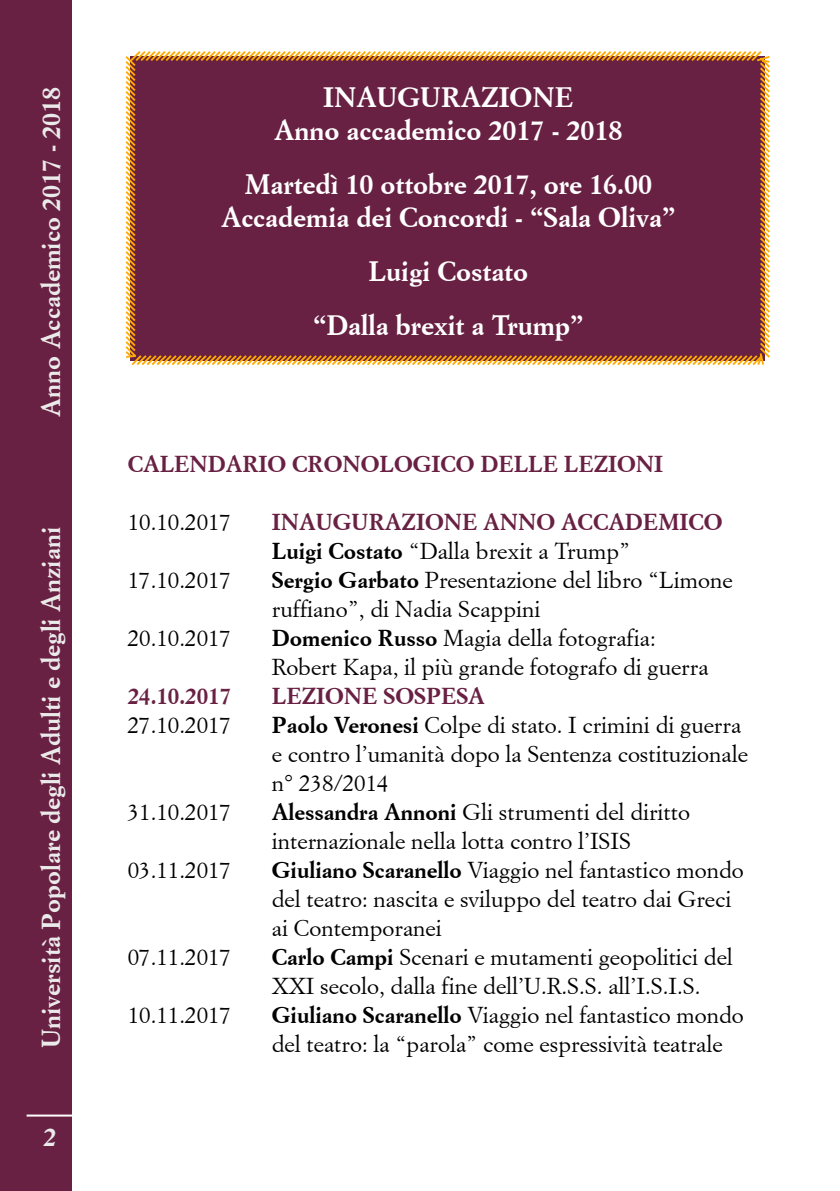
<style>
.page{position:relative;width:840px;height:1191px;background:#fff}
.page>*{position:absolute;margin:0;border:0;box-sizing:border-box;transform-origin:0 0}
.Normale{font:700 28px "Simoncini Garamond";color:#fff}
.Normale-2{font:700 26px "Simoncini Garamond";color:#eaeaea}
.Normale-3{font:23px "Simoncini Garamond";color:#000}
.Normale-4{font:700 23px "Simoncini Garamond";color:#692143}
.s1{font-weight:700}
</style>
<div class="page">
<svg style="left:125px;top:51px;width:645px;height:315px;background:#732d46"></svg>
<div style="left:0;top:0;width:72px;height:1191px;background:#692143"></div>
<hr style="left:27px;top:1114px;width:47px;height:2px;background:#fff">
<p class="Normale-2" style="left:35px;top:416px;width:331px;rotate:-90deg">Anno Accademico 2017 - 2018</p>
<p class="Normale-2" style="left:35px;top:1048px;width:523px;rotate:-90deg">Università Popolare degli Adulti e degli Anziani</p>
<p class="Normale-2" style="left:44px;top:1120px;width:14px">2</p>
<p class="Normale" style="left:323px;top:79px;width:252px">INAUGURAZIONE</p>
<p class="Normale" style="left:274px;top:113px;width:349px">Anno accademico 2017 - 2018</p>
<p class="Normale" style="left:244px;top:166px;width:409px">Martedì 10 ottobre 2017, ore 16.00</p>
<p class="Normale" style="left:221px;top:200px;width:456px">Accademia dei Concordi - “Sala Oliva”</p>
<p class="Normale" style="left:368px;top:254px;width:161px">Luigi Costato</p>
<p class="Normale" style="left:313px;top:307px;width:272px">“Dalla brexit a Trump”</p>
<p class="Normale-4" style="left:128px;top:449px;width:536px">CALENDARIO CRONOLOGICO DELLE LEZIONI</p>
<p class="Normale-3" style="left:128px;top:508px;width:105px">10.10.2017</p>
<p class="Normale-4" style="left:272px;top:507px;width:452px">INAUGURAZIONE ANNO ACCADEMICO</p>
<p class="Normale-3" style="left:272px;top:537px;width:360px"><span class="s1">Luigi Costato</span> “Dalla brexit a Trump”</p>
<p class="Normale-3" style="left:128px;top:566px;width:105px">17.10.2017</p>
<p class="Normale-3" style="left:272px;top:566px;width:462px"><span class="s1">Sergio Garbato</span> Presentazione del libro “Limone</p>
<p class="Normale-3" style="left:272px;top:595px;width:270px">ruffiano”, di Nadia Scappini</p>
<p class="Normale-3" style="left:128px;top:624px;width:105px">20.10.2017</p>
<p class="Normale-3" style="left:272px;top:624px;width:385px"><span class="s1">Domenico Russo</span> Magia della fotografia:</p>
<p class="Normale-3" style="left:272px;top:653px;width:438px">Robert Kapa, il più grande fotografo di guerra</p>
<p class="Normale-4" style="left:128px;top:681px;width:105px">24.10.2017</p>
<p class="Normale-4" style="left:272px;top:681px;width:214px">LEZIONE SOSPESA</p>
<p class="Normale-3" style="left:128px;top:711px;width:105px">27.10.2017</p>
<p class="Normale-3" style="left:272px;top:711px;width:470px"><span class="s1">Paolo Veronesi</span> Colpe di stato. I crimini di guerra</p>
<p class="Normale-3" style="left:272px;top:740px;width:477px">e contro l’umanità dopo la Sentenza costituzionale</p>
<p class="Normale-3" style="left:272px;top:769px;width:118px">n° 238/2014</p>
<p class="Normale-3" style="left:128px;top:798px;width:105px">31.10.2017</p>
<p class="Normale-3" style="left:272px;top:798px;width:419px"><span class="s1">Alessandra Annoni</span> Gli strumenti del diritto</p>
<p class="Normale-3" style="left:272px;top:827px;width:360px">internazionale nella lotta contro l’ISIS</p>
<p class="Normale-3" style="left:128px;top:856px;width:105px">03.11.2017</p>
<p class="Normale-3" style="left:272px;top:856px;width:473px"><span class="s1">Giuliano Scaranello</span> Viaggio nel fantastico mondo</p>
<p class="Normale-3" style="left:272px;top:885px;width:461px">del teatro: nascita e sviluppo del teatro dai Greci</p>
<p class="Normale-3" style="left:272px;top:914px;width:171px">ai Contemporanei</p>
<p class="Normale-3" style="left:128px;top:943px;width:105px">07.11.2017</p>
<p class="Normale-3" style="left:272px;top:943px;width:462px"><span class="s1">Carlo Campi</span> Scenari e mutamenti geopolitici del</p>
<p class="Normale-3" style="left:272px;top:972px;width:430px">XXI secolo, dalla fine dell’U.R.S.S. all’I.S.I.S.</p>
<p class="Normale-3" style="left:128px;top:1001px;width:105px">10.11.2017</p>
<p class="Normale-3" style="left:272px;top:1001px;width:473px"><span class="s1">Giuliano Scaranello</span> Viaggio nel fantastico mondo</p>
<p class="Normale-3" style="left:272px;top:1030px;width:452px">del teatro: la “parola” come espressività teatrale</p>
</div>
